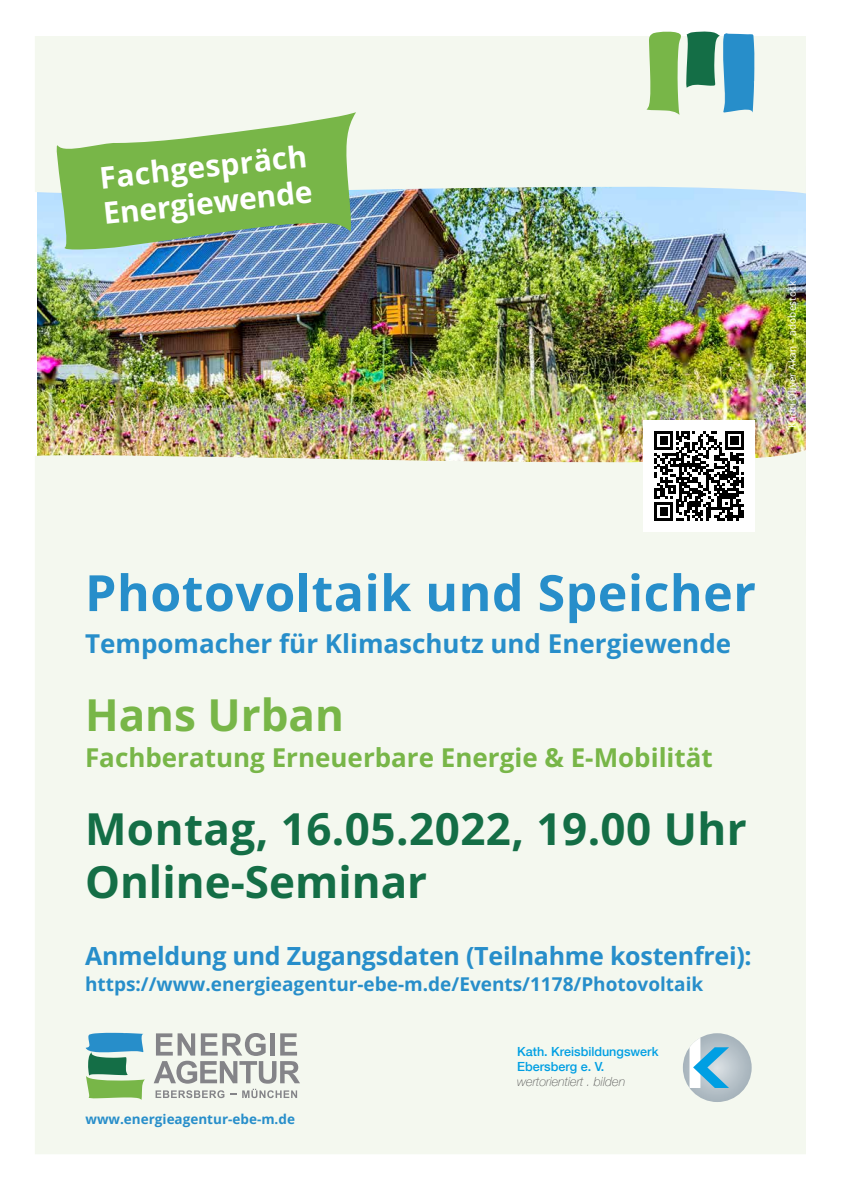
<style>
.page{position:relative;width:842px;height:1191px;background:#fff}
.page>*{position:absolute;margin:0;border:0;box-sizing:border-box;transform-origin:0 0}
.t1{font:700 50px "Open Sans";letter-spacing:.01em;color:#278eca}
.t2{font:700 44px/52.8px "Open Sans";letter-spacing:.01em;color:#146e46}
.t3{font:700 44px "Open Sans";color:#78b648}
.t4{font:700 30px/36px "Open Sans";color:#fff}
.t5{font:700 26px "Open Sans";color:#78b648}
.t6{font:700 26px "Open Sans";color:#278eca}
.t7{font:700 25px "Open Sans";letter-spacing:-.01em;color:#278eca}
.t8{font:700 19px "Open Sans";color:#278eca}
.t9{font:700 13.5px "Open Sans";color:#278eca}
.t10{font:500 12.6px/15.1px "Helvetica Neue LT Com";color:#009fe3}
.t11{font:italic 100 12.6px "Helvetica Neue LT Com";color:#575756}
.t12{font:10px "Open Sans";letter-spacing:.01em;color:#fff}
</style>
<div class="page">
<img style="left:37px;top:194px;width:768px;height:256px">
<div style="left:35px;top:450px;width:771px;height:704px;background:#f4f8ef"></div>
<svg style="left:86px;top:1032px;width:59px;height:67px"></svg>
<svg style="left:154px;top:1033px;width:146px;height:65px"></svg>
<div style="left:35px;top:36px;width:771px;height:158px;background:#f4f8ef"></div>
<svg style="left:646px;top:31px;width:109px;height:84px"></svg>
<div style="left:643px;top:420px;width:112px;height:111px;background:#fff"></div>
<svg style="left:654px;top:431px;width:90px;height:90px"></svg>
<svg style="left:51px;top:112px;width:305px;height:140px;fill:#78b648"></svg>
<img style="left:683px;top:1033px;width:69px;height:69px;border-radius:34px">
<svg style="left:689px;top:1037px;width:40px;height:51px"></svg>
<h3 class="t4" style="left:98px;top:159px;width:211px;rotate:-6deg">Fachgespräch<br>Energiewende</h3>
<p class="t12" style="left:785px;top:428px;width:149px;rotate:-90deg">Kadri Oliver Akan – adobestock</p>
<h1 class="t1" style="left:85px;top:558px;width:672px">Photovoltaik und Speicher</h1>
<h3 class="t6" style="left:85px;top:625px;width:648px">Tempomacher für Klimaschutz und Energiewende</h3>
<h2 class="t3" style="left:85px;top:685px;width:261px">Hans Urban</h2>
<h3 class="t5" style="left:85px;top:740px;width:629px">Fachberatung Erneuerbare Energie &amp; E-Mobilität</h3>
<h2 class="t2" style="left:85px;top:802px;width:663px">Montag, 16.05.2022, 19.00 Uhr<br>Online-Seminar</h2>
<h3 class="t7" style="left:85px;top:939px;width:668px">Anmeldung und Zugangsdaten (Teilnahme kostenfrei):</h3>
<p class="t8" style="left:85px;top:971px;width:620px">https://www.energieagentur-ebe-m.de/Events/1178/Photovoltaik</p>
<p class="t9" style="left:85px;top:1109px;width:211px">www.energieagentur-ebe-m.de</p>
<p class="t10" style="left:517px;top:1044px;width:143px">Kath. Kreisbildungswerk<br>Ebersberg e. V.</p>
<p class="t11" style="left:517px;top:1074px;width:109px">wertorientiert . bilden</p>
</div>
